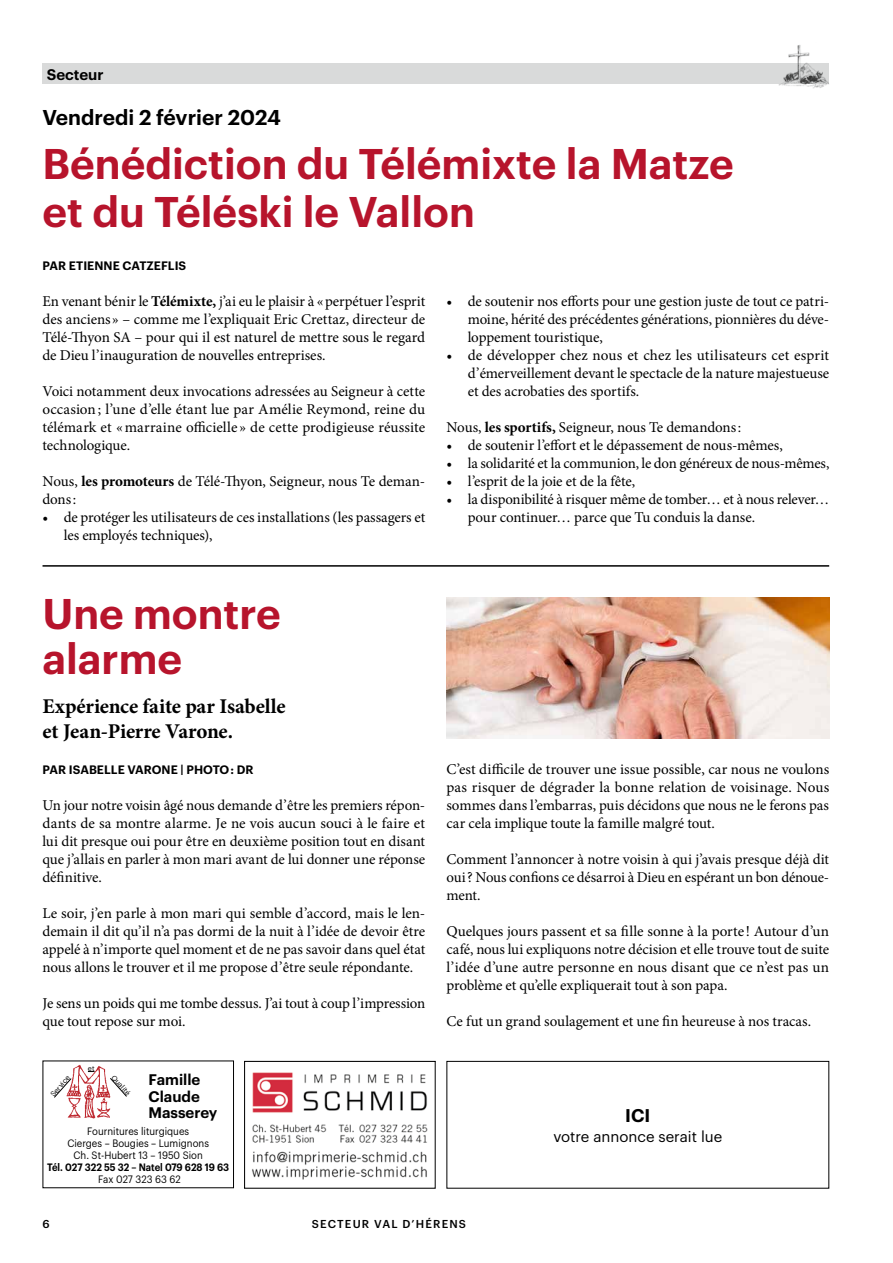
<style>
.page{position:relative;width:893px;height:1263px;background:#fff}
.page>*{position:absolute;margin:0;border:0;box-sizing:border-box;transform-origin:0 0}
.t1{font:600 42px/48px "Graphik";color:#b7142c}
.t2{font:700 21px/25.5px "Minion Pro";letter-spacing:-.01em;color:#000}
.t3{font:600 21px "Graphik";color:#000}
.t4{font:600 18px "Graphik";color:#000}
.t5{font:15px/18px "Minion Pro";letter-spacing:-.01em;color:#000;text-align:justify}
.t6{font:600 15px/16.5px "Graphik";color:#000}
.t7{font:15px "Graphik";color:#000}
.t8{font:600 12px "Graphik";letter-spacing:.005em;color:#000}
.t9{font:500 11.25px "Graphik";letter-spacing:.105em;color:#000}
.t10{font:10.5px/12px "Graphik";color:#000;text-align:center;scale:.92 1}
.t11{font:600 10.5px "Graphik";color:#000;scale:.9 1}
.t12{font:7.2px "Graphik";color:#000}
.s1{font-weight:700}
</style>
<div class="page">
<div style="left:43px;top:64px;width:786px;height:20px;background:#d9dada"></div>
<img style="left:775px;top:45px;width:54px;height:44px">
<hr style="left:43px;top:565px;width:786px;height:2px;background:#000">
<img style="left:446px;top:598px;width:383px;height:140px">
<img style="left:252px;top:1072px;width:176px;height:108px">
<div style="left:244px;top:1061px;width:192px;height:127px;border:1px solid #000"></div>
<img style="left:67px;top:1064px;width:44px;height:55px">
<svg style="left:54px;top:1078px;width:18px;height:20px"></svg>
<svg style="left:110px;top:1078px;width:17px;height:19px"></svg>
<div style="left:446px;top:1061px;width:383px;height:127px;border:1px solid #000"></div>
<p class="t6" style="left:47px;top:65px;width:58px">Secteur</p>
<h2 class="t3" style="left:43px;top:102px;width:240px">Vendredi 2 février 2024</h2>
<h1 class="t1" style="left:43px;top:136px;width:693px">Bénédiction du Télémixte la Matze et du Téléski le Vallon</h1>
<p class="t8" style="left:43px;top:256px;width:145px">PAR ETIENNE CATZEFLIS</p>
<p class="t5" style="left:43px;top:292px;width:384px">En venant bénir le <span class="s1">Télémixte,</span> j’ai eu le plaisir à «perpétuer l’esprit des anciens» – comme me l’expliquait Eric Crettaz, directeur de Télé-Thyon SA – pour qui il est naturel de mettre sous le regard de Dieu l’inauguration de nouvelles entreprises.</p>
<p class="t5" style="left:43px;top:382px;width:384px">Voici notamment deux invocations adressées au Seigneur à cette occasion; l’une d’elle étant lue par Amélie Reymond, reine du télémark et «marraine officielle » de cette prodigieuse réussite technologique.</p>
<p class="t5" style="left:43px;top:472px;width:384px">Nous, <span class="s1">les promoteurs</span> de Télé-Thyon, Seigneur, nous Te deman&shy;dons:</p>
<p class="t5" style="left:64px;top:508px;width:363px;text-indent:-21px">• de protéger les utilisateurs de ces installations (les passagers et les employés techniques),</p>
<p class="t5" style="left:468px;top:292px;width:363px;text-indent:-21px">• de soutenir nos efforts pour une gestion juste de tout ce patri&shy;moine, hérité des précédentes générations, pionnières du déve&shy;loppement touristique,</p>
<p class="t5" style="left:468px;top:346px;width:363px;text-indent:-21px">• de développer chez nous et chez les utilisateurs cet esprit d’émerveillement devant le spectacle de la nature majestueuse et des acrobaties des sportifs.</p>
<p class="t5" style="left:446px;top:418px;width:296px">Nous, <span class="s1">les sportifs,</span> Seigneur, nous Te demandons:</p>
<p class="t5" style="left:446px;top:436px;width:338px">• de soutenir l’effort et le dépassement de nous-mêmes,</p>
<p class="t5" style="left:446px;top:454px;width:384px">• la solidarité et la communion, le don généreux de nous-mêmes,</p>
<p class="t5" style="left:446px;top:472px;width:190px">• l’esprit de la joie et de la fête,</p>
<p class="t5" style="left:468px;top:490px;width:363px;text-indent:-21px">• la disponibilité à risquer même de tomber… et à nous relever… pour continuer… parce que Tu conduis la danse.</p>
<h1 class="t1" style="left:43px;top:587px;width:240px;line-height:45px">Une montre alarme</h1>
<h2 class="t2" style="left:43px;top:693px;width:244px">Expérience faite par Isabelle et Jean-Pierre Varone.</h2>
<p class="t8" style="left:43px;top:760px;width:213px">PAR ISABELLE VARONE | PHOTO : DR</p>
<p class="t5" style="left:43px;top:796px;width:384px">Un jour notre voisin âgé nous demande d’être les premiers répon&shy;dants de sa montre alarme. Je ne vois aucun souci à le faire et lui dit presque oui pour être en deuxième position tout en disant que j’allais en parler à mon mari avant de lui donner une réponse définitive.</p>
<p class="t5" style="left:43px;top:904px;width:384px">Le soir, j’en parle à mon mari qui semble d’accord, mais le len&shy;demain il dit qu’il n’a pas dormi de la nuit à l’idée de devoir être appelé à n’importe quel moment et de ne pas savoir dans quel état nous allons le trouver et il me propose d’être seule répondante.</p>
<p class="t5" style="left:43px;top:994px;width:384px">Je sens un poids qui me tombe dessus. J’ai tout à coup l’impression que tout repose sur moi.</p>
<p class="t12" style="left:88px;top:1063px;width:8px">et</p>
<p class="t6" style="left:149px;top:1070px;width:70px">Famille<br>Claude<br>Masserey</p>
<p class="t10" style="left:67px;top:1124px;width:155px">Fournitures liturgiques<br>Cierges – Bougies – Lumignons<br>Ch. St-Hubert 13 – 1950 Sion</p>
<p class="t11" style="left:47px;top:1159px;width:204px">Tél. 027 322 55 32 – Natel 079 628 19 63</p>
<p class="t10" style="left:98px;top:1172px;width:91px">Fax 027 323 63 62</p>
<p class="t12" style="left:48px;top:1091px;width:27px;rotate:-48deg">Service</p>
<p class="t12" style="left:117px;top:1072px;width:26px;rotate:48deg">Qualité</p>
<p class="t5" style="left:446px;top:760px;width:384px">C’est difficile de trouver une issue possible, car nous ne voulons pas risquer de dégrader la bonne relation de voisinage. Nous sommes dans l’embarras, puis décidons que nous ne le ferons pas car cela implique toute la famille malgré tout.</p>
<p class="t5" style="left:446px;top:850px;width:384px">Comment l’annoncer à notre voisin à qui j’avais presque déjà dit oui? Nous confions ce désarroi à Dieu en espérant un bon dénoue&shy;ment.</p>
<p class="t5" style="left:446px;top:922px;width:384px">Quelques jours passent et sa fille sonne à la porte ! Autour d’un café, nous lui expliquons notre décision et elle trouve tout de suite l’idée d’une autre personne en nous disant que ce n’est pas un problème et qu’elle expliquerait tout à son papa.</p>
<p class="t5" style="left:446px;top:1012px;width:366px">Ce fut un grand soulagement et une fin heureuse à nos tracas.</p>
<p class="t4" style="left:625px;top:1102px;width:27px">ICI</p>
<p class="t7" style="left:553px;top:1125px;width:170px">votre annonce serait lue</p>
<p class="t9" style="left:43px;top:1216px;width:9px">6</p>
<p class="t9" style="left:312px;top:1216px;width:156px">SECTEUR VAL D’HÉRENS</p>
</div>
